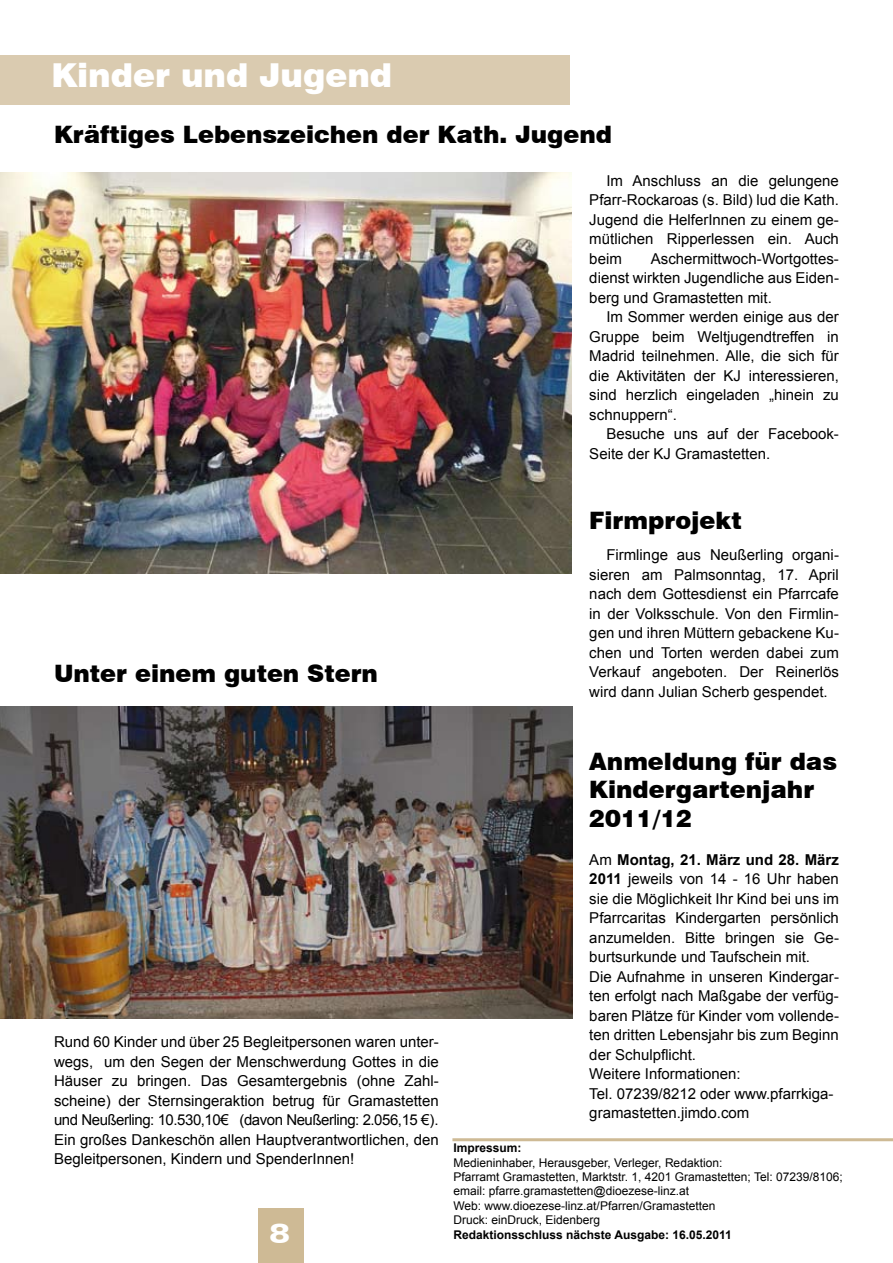
<style>
.page{position:relative;width:893px;height:1263px;background:#fff}
.page>*{position:absolute;margin:0;border:0;box-sizing:border-box;transform-origin:0 0}
.t1{font:900 33px "Swiss 721 BT";color:#fff}
.t2{font:900 expanded 27px "Zurich BT";color:#fff}
.t3{font:900 24px/28.8px "Swiss 721 BT";color:#000}
.t4{font:15px/19.5px "Arial";color:#000;text-align:justify}
.t5{font:12px/14.4px "Arial";color:#000}
.t6{font:700 12px "Arial";color:#000}
.s1{font-weight:700}
</style>
<div class="page">
<img style="left:0;top:172px;width:571px;height:401px">
<img style="left:0;top:707px;width:573px;height:311px">
<div style="left:258px;top:1209px;width:45px;height:54px;background:#ceba95"></div>
<div style="left:0;top:55px;width:570px;height:49px;background:#dacbb0"></div>
<hr style="left:452px;top:1138px;width:441px;height:3px;background:#ceba95">
<h1 class="t1" style="left:51px;top:56px;width:342px">Kinder und Jugend</h1>
<h3 class="t3" style="left:54px;top:120px;width:560px">Kräftiges Lebenszeichen der Kath. Jugend</h3>
<p class="t4" style="left:589px;top:171px;width:251px;text-indent:17px">Im Anschluss an die gelungene Pfarr-Rockaroas (s. Bild) lud die Kath.<br>Jugend die HelferInnen zu einem ge&shy;mütlichen Ripperlessen ein. Auch beim</p>
<p class="t4" style="left:589px;top:249px;width:251px;text-indent:62px">Aschermittwoch-Wortgottes&shy;dienst wirkten Jugendliche aus Eiden&shy;berg und Gramastetten mit.</p>
<p class="t4" style="left:589px;top:307px;width:251px;text-indent:17px">Im Sommer werden einige aus der Gruppe beim Weltjugendtreffen in Madrid teilnehmen. Alle, die sich für die Aktivitäten der KJ interessieren, sind herzlich eingeladen „hinein zu schnuppern“.</p>
<p class="t4" style="left:589px;top:424px;width:251px;text-indent:17px">Besuche uns auf der Facebook-<br>Seite der KJ Gramastetten.</p>
<h3 class="t3" style="left:54px;top:659px;width:325px">Unter einem guten Stern</h3>
<h3 class="t3" style="left:589px;top:506px;width:154px">Firmprojekt</h3>
<p class="t4" style="left:589px;top:545px;width:251px;text-indent:17px">Firmlinge aus Neußerling organi&shy;sieren am Palmsonntag, 17. April nach dem Gottesdienst ein Pfarrcafe in der Volksschule. Von den Firmlin&shy;gen und ihren Müttern gebackene Ku&shy;chen und Torten werden dabei zum Verkauf angeboten. Der Reinerlös wird dann Julian Scherb gespendet.</p>
<p class="t4" style="left:54px;top:1032px;width:386px">Rund 60 Kinder und über 25 Begleitpersonen waren unter&shy;wegs, um den Segen der Menschwerdung Gottes in die Häuser zu bringen. Das Gesamtergebnis (ohne Zahl&shy;scheine) der Sternsingeraktion betrug für Gramastetten und Neußerling: 10.530,10€ (davon Neußerling: 2.056,15 €).<br>Ein großes Dankeschön allen Hauptverantwortlichen, den Begleitpersonen, Kindern und SpenderInnen!</p>
<h2 class="t2" style="left:270px;top:1217px;width:22px">8</h2>
<h3 class="t3" style="left:589px;top:746px;width:249px">Anmeldung für das<br>Kindergartenjahr<br>2011/12</h3>
<p class="t4" style="left:589px;top:850px;width:251px;text-align:left">Am <span class="s1">Montag, 21. März und 28. März 2011</span> jeweils von 14 - 16 Uhr haben sie die Möglichkeit Ihr Kind bei uns im Pfarrcaritas Kindergarten persönlich anzumelden. Bitte bringen sie Ge&shy;burtsurkunde und Taufschein mit.<br>Die Aufnahme in unseren Kindergar&shy;ten erfolgt nach Maßgabe der verfüg&shy;baren Plätze für Kinder vom vollende&shy;ten dritten Lebensjahr bis zum Beginn der Schulpflicht.<br>Weitere Informationen:<br>Tel. 07239/8212 oder www.pfarrkiga&shy;gramastetten.jimdo.com</p>
<p class="t6" style="left:453px;top:1140px;width:70px">Impressum:</p>
<p class="t5" style="left:453px;top:1155px;width:391px">Medieninhaber, Herausgeber, Verleger, Redaktion:<br>Pfarramt Gramastetten, Marktstr. 1, 4201 Gramastetten; Tel: 07239/8106; email: pfarre.gramastetten@dioezese-linz.at<br>Web: www.dioezese-linz.at/Pfarren/Gramastetten<br>Druck: einDruck, Eidenberg</p>
<p class="t6" style="left:453px;top:1226px;width:280px">Redaktionsschluss nächste Ausgabe: 16.05.2011</p>
</div>
